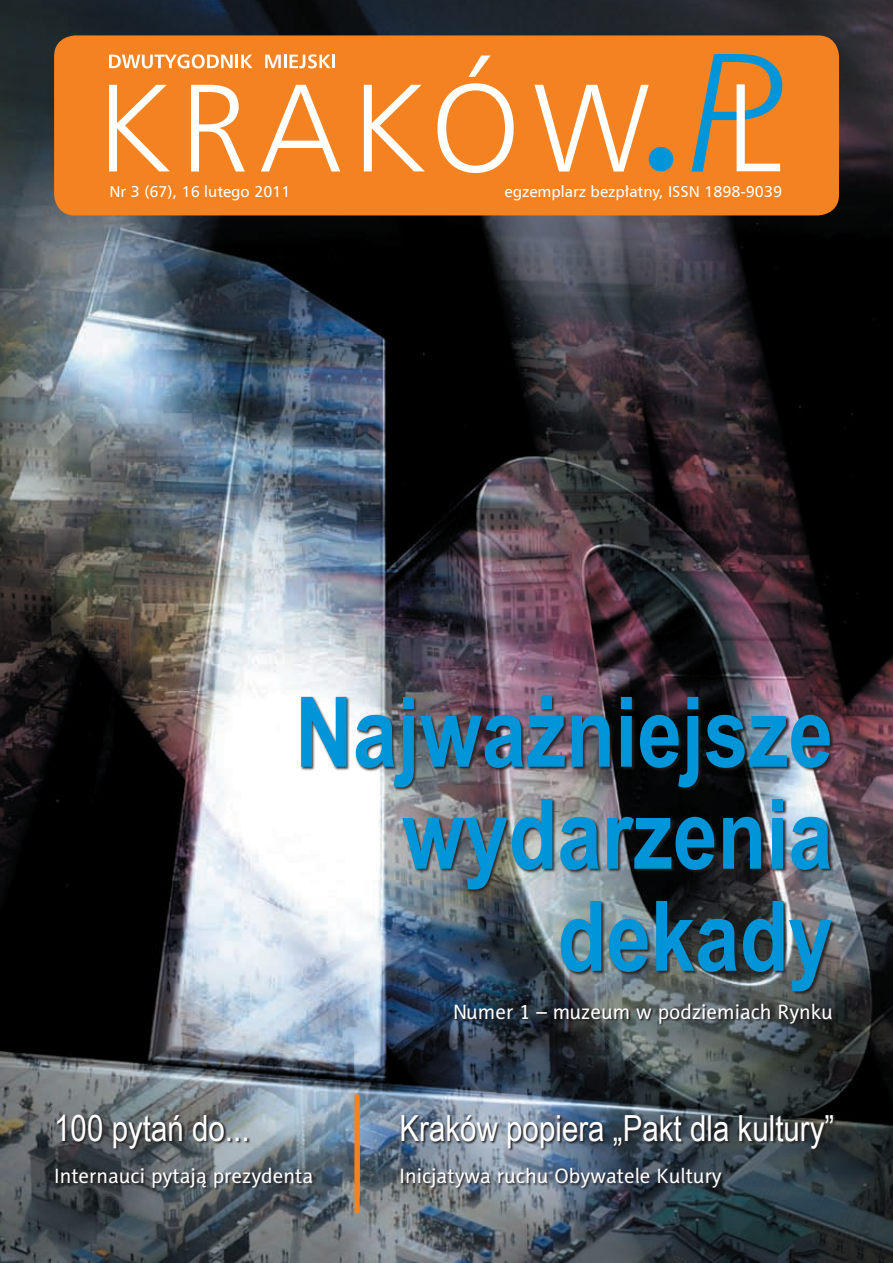
<style>
.page{position:relative;width:893px;height:1263px;background:#fff}
.page>*{position:absolute;margin:0;border:0;box-sizing:border-box;transform-origin:0 0}
.t1{font:700 97.5px/102px "Arial Narrow";color:#0095d9;text-align:right}
.t2{font:36px "Arial Narrow";color:#fff}
.t3{font:21px "Naomi Sans EFN";color:#fff}
.t4{font:15.75px "Humnst 777 EU";color:#fff}
</style>
<div class="page">
<img style="left:0;top:0;width:893px;height:1263px">
<div style="left:54px;top:35px;width:785px;height:180px;background:#f58220;border-radius:21px"></div>
<svg style="left:109px;top:54px;width:144px;height:14px"></svg>
<svg style="left:265px;top:54px;width:69px;height:14px"></svg>
<svg style="left:109px;top:85px;width:61px;height:86px"></svg>
<svg style="left:191px;top:85px;width:54px;height:87px"></svg>
<svg style="left:261px;top:85px;width:79px;height:87px"></svg>
<svg style="left:364px;top:85px;width:61px;height:86px"></svg>
<svg style="left:437px;top:56px;width:77px;height:117px"></svg>
<svg style="left:534px;top:85px;width:115px;height:87px"></svg>
<div style="left:649px;top:147px;width:24px;height:25px;background:#0095d9;border-radius:50%"></div>
<svg style="left:691px;top:54px;width:91px;height:118px"></svg>
<div style="left:300px;top:694px;width:537px;height:302px;background:#231f20;opacity:.9"></div>
<svg style="left:55px;top:1113px;width:262px;height:79px;background:#5c646a"></svg>
<svg style="left:355px;top:1092px;width:5px;height:122px"></svg>
<svg style="left:454px;top:1003px;width:381px;height:24px;background:#3b4449"></svg>
<svg style="left:401px;top:1114px;width:437px;height:78px;background:#4c5965"></svg>
<p class="t4" style="left:109px;top:182px;width:183px">Nr 3 (67), 16 lutego 2011</p>
<p class="t4" style="left:505px;top:182px;width:279px">egzemplarz bezpłatny, ISSN 1898-9039</p>
<h1 class="t1" style="left:295px;top:683px;width:539px">Najważniejsze wydarzenia dekady</h1>
<h2 class="t2" style="left:54px;top:1102px;width:197px">100 pytań do...</h2>
<p class="t3" style="left:54px;top:1163px;width:260px">Internauci pytają prezydenta</p>
<p class="t3" style="left:453px;top:999px;width:381px">Numer 1 – muzeum w podziemiach Rynku</p>
<h2 class="t2" style="left:400px;top:1102px;width:436px">Kraków popiera „Pakt dla kultury”</h2>
<p class="t3" style="left:400px;top:1163px;width:324px">Inicjatywa ruchu Obywatele Kultury</p>
</div>
